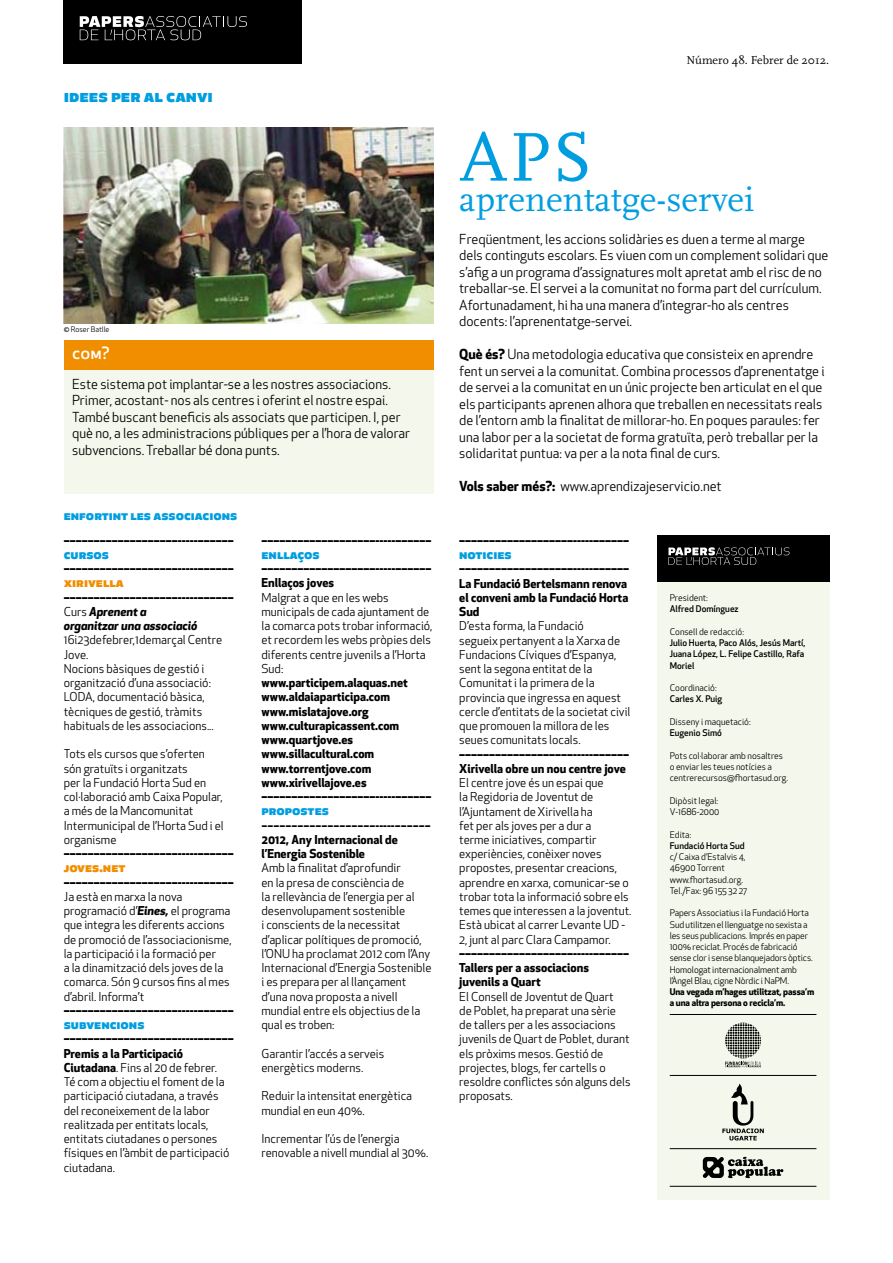
<style>
.page{position:relative;width:893px;height:1263px;background:#fff}
.page>*{position:absolute;margin:0;border:0;box-sizing:border-box;transform-origin:0 0}
.t1{font:72px "Scala";color:#009ee0}
.t2{font:36px "Scala";color:#009ee0}
.t3{font:18px "Apex New PS Heavy Caps";color:#009ee0}
.t4{font:16.5px "Apex New PS Medium Caps";color:#fff}
.t5{font:13.5px/16.5px "Apex New";color:#000}
.t6{font:13.5px "Apex New PS Heavy Caps";color:#009ee0}
.t7{font:13.5px "Apex New PS Heavy Caps";color:#f18e00}
.t8{font:12px/14.2px "Apex New";color:#000}
.t9{font:12px "Apex New PS Heavy Caps";color:#000}
.t10{font:700 12px/14.2px "Apex New";color:#000}
.t11{font:italic 700 12px/14.2px "Apex New";color:#000}
.t12{font:12px "Scala";color:#000}
.t13{font:9px/11.2px "Apex New";letter-spacing:-.01em;color:#000}
.t14{font:500 9px/11.2px "Apex New";color:#000}
.t15{font:700 9px/11.2px "Apex New";letter-spacing:-.01em;color:#000}
.t16{font:7.5px "Apex New";color:#000}
.s1{font-weight:400;font-style:normal}
.s2{font-weight:700;font-style:italic}
.s3{font-weight:700}
</style>
<div class="page">
<div style="left:64px;top:0;width:238px;height:64px;background:#000"></div>
<svg style="left:80px;top:16px;width:167px;height:24px"></svg>
<div style="left:657px;top:582px;width:172px;height:617px;background:#f4f8ec"></div>
<div style="left:64px;top:340px;width:370px;height:30px;background:#f18e00"></div>
<div style="left:64px;top:370px;width:370px;height:123px;background:#f4f8ec"></div>
<svg style="left:702px;top:1156px;width:81px;height:23px"></svg>
<hr style="left:670px;top:1014px;width:146px;height:1px;background:#000">
<hr style="left:670px;top:1075px;width:146px;height:1px;background:#000">
<hr style="left:670px;top:1148px;width:146px;height:1px;background:#000">
<hr style="left:670px;top:1186px;width:146px;height:1px;background:#000">
<div style="left:657px;top:536px;width:172px;height:46px;background:#000"></div>
<svg style="left:668px;top:547px;width:121px;height:18px"></svg>
<svg style="left:725px;top:1023px;width:36px;height:44px"></svg>
<img style="left:64px;top:128px;width:370px;height:195px">
<svg style="left:722px;top:1083px;width:42px;height:57px"></svg>
<h3 class="t3" style="left:64px;top:86px;width:151px">idees per al canvi</h3>
<p class="t16" style="left:64px;top:325px;width:47px">© Roser Batlle</p>
<h3 class="t4" style="left:72px;top:344px;width:39px">com?</h3>
<p class="t5" style="left:72px;top:375px;width:339px">Este sistema pot implantar-se a les nostres associacions.<br>Primer, acostant- nos als centres i oferint el nostre espai.<br>També buscant beneficis als associats que participen. I, per què no, a les administracions públiques per a l’hora de valorar subvencions. Treballar bé dona punts.</p>
<p class="t6" style="left:64px;top:507px;width:175px">enfortint les associacions</p>
<p class="t9" style="left:64px;top:534px;width:171px">–––––––––––––––––––-----––––––</p>
<p class="t6" style="left:64px;top:546px;width:47px">cursos</p>
<p class="t9" style="left:64px;top:562px;width:171px">–––––––––––––––––––-----––––––</p>
<p class="t7" style="left:64px;top:575px;width:62px">xirivella</p>
<p class="t9" style="left:64px;top:591px;width:171px">–––––––––––––––––––-----––––––</p>
<p class="t11" style="left:64px;top:604px;width:135px"><span class="s1">Curs</span> Aprenent a organitzar una associació</p>
<p class="t8" style="left:64px;top:633px;width:160px">16i23defebrer,1demarçal Centre<br>Jove.<br>Nocions bàsiques de gestió i organització d’una associació:<br>LODA, documentació bàsica, tècniques de gestió, tràmits habituals de les associacions...</p>
<p class="t8" style="left:64px;top:747px;width:161px">Tots els cursos que s’oferten són gratuïts i organitzats<br>per la Fundació Horta Sud en col·laboració amb Caixa Popular, a més de la Mancomunitat<br>Intermunicipal de l’Horta Sud i el organisme</p>
<p class="t9" style="left:64px;top:847px;width:171px">–––––––––––––––––––-----––––––</p>
<p class="t7" style="left:64px;top:860px;width:63px">joves.net</p>
<p class="t9" style="left:64px;top:876px;width:171px">–––––––––––––––––––-----––––––</p>
<p class="t8" style="left:64px;top:889px;width:169px">Ja està en marxa la nova programació d’<span class="s2">Eines,</span> el programa que integra les diferents accions de promoció de l’associacionisme, la participació i la formació per<br>a la dinamització dels joves de la comarca. Són 9 cursos fins al mes d’abril. Informa’t</p>
<p class="t9" style="left:64px;top:1004px;width:171px">–––––––––––––––––––-----––––––</p>
<p class="t6" style="left:64px;top:1017px;width:82px">subvencions</p>
<p class="t9" style="left:64px;top:1032px;width:171px">–––––––––––––––––––-----––––––</p>
<p class="t8" style="left:64px;top:1046px;width:167px"><span class="s3">Premis a la Participació<br>Ciutadana</span>. Fins al 20 de febrer.<br>Té com a objectiu el foment de la participació ciutadana, a través del reconeixement de la labor realitzada per entitats locals, entitats ciutadanes o persones físiques en l’àmbit de participació ciutadana.</p>
<p class="t9" style="left:261px;top:533px;width:171px">–––––––––––––––––––-----––––––</p>
<p class="t6" style="left:261px;top:546px;width:60px">enllaços</p>
<p class="t9" style="left:261px;top:562px;width:171px">–––––––––––––––––––-----––––––</p>
<p class="t10" style="left:261px;top:575px;width:74px">Enllaços joves</p>
<p class="t8" style="left:261px;top:590px;width:173px">Malgrat a que en les webs municipals de cada ajuntament de la comarca pots trobar informació, et recordem les webs pròpies dels diferents centre juvenils a l’Horta<br>Sud:</p>
<p class="t10" style="left:261px;top:675px;width:148px">www.participem.alaquas.net www.aldaiaparticipa.com www.mislatajove.org www.culturapicassent.com www.quartjove.es www.sillacultural.com www.torrentjove.com www.xirivellajove.es</p>
<p class="t9" style="left:261px;top:790px;width:171px">–––––––––––––––––––-----––––––</p>
<p class="t6" style="left:261px;top:803px;width:69px">propostes</p>
<p class="t10" style="left:261px;top:818px;width:171px">–––––––––––––––––––-----––––––<br>2012, Any Internacional de l’Energia Sostenible</p>
<p class="t8" style="left:261px;top:861px;width:172px">Amb la finalitat d’aprofundir<br>en la presa de consciència de<br>la rellevància de l’energia per al desenvolupament sostenible<br>i conscients de la necessitat d’aplicar polítiques de promoció, l’ONU ha proclamat 2012 com l’Any<br>Internacional d’Energia Sostenible i es prepara per al llançament d’una nova proposta a nivell mundial entre els objectius de la qual es troben:</p>
<p class="t8" style="left:261px;top:1046px;width:124px">Garantir l’accés a serveis energètics moderns.</p>
<p class="t8" style="left:261px;top:1089px;width:152px">Reduir la intensitat energètica mundial en eun 40%.</p>
<p class="t8" style="left:261px;top:1131px;width:168px">Incrementar l’ús de l’energia renovable a nivell mundial al 30%.</p>
<p class="t12" style="left:686px;top:53px;width:144px">Número 48. Febrer de 2012.</p>
<h1 class="t1" style="left:459px;top:118px;width:135px">APS</h1>
<h2 class="t2" style="left:459px;top:179px;width:297px">aprenentatge-servei</h2>
<p class="t5" style="left:459px;top:230px;width:371px">Freqüentment, les accions solidàries es duen a terme al marge dels continguts escolars. Es viuen com un complement solidari que s’afig a un programa d’assignatures molt apretat amb el risc de no treballar-se. El servei a la comunitat no forma part del currículum.<br>Afortunadament, hi ha una manera d’integrar-ho als centres docents: l’aprenentatge-servei.</p>
<p class="t5" style="left:459px;top:346px;width:367px"><span class="s3">Què és?</span> Una metodologia educativa que consisteix en aprendre fent un servei a la comunitat. Combina processos d’aprenentatge i de servei a la comunitat en un únic projecte ben articulat en el que els participants aprenen alhora que treballen en necessitats reals de l’entorn amb la finalitat de millorar-ho. En poques paraules: fer una labor per a la societat de forma gratuïta, però treballar per la solidaritat puntua: va per a la nota final de curs.</p>
<p class="t5" style="left:459px;top:478px;width:264px"><span class="s3">Vols saber més?:</span> www.aprendizajeservicio.net</p>
<p class="t9" style="left:459px;top:534px;width:171px">–––––––––––––––––––-----––––––</p>
<p class="t6" style="left:459px;top:547px;width:54px">noticies</p>
<p class="t9" style="left:459px;top:562px;width:171px">–––––––––––––––––––-----––––––</p>
<p class="t10" style="left:459px;top:575px;width:171px;text-align:justify">La Fundació Bertelsmann renova el conveni amb la Fundació Horta Sud</p>
<p class="t8" style="left:459px;top:619px;width:173px">D’esta forma, la Fundació<br>segueix pertanyent a la Xarxa de<br>Fundacions Cíviques d’Espanya, sent la segona entitat de la<br>Comunitat i la primera de la provincia que ingressa en aquest cercle d’entitats de la societat civil que promouen la millora de les seues comunitats locals.</p>
<p class="t9" style="left:459px;top:747px;width:171px">–––––––––––––––––––-----––––––</p>
<p class="t10" style="left:459px;top:761px;width:168px">Xirivella obre un nou centre jove</p>
<p class="t8" style="left:459px;top:775px;width:174px">El centre jove és un espai que<br>la Regidoria de Joventut de l’Ajuntament de Xirivella ha<br>fet per als joves per a dur a<br>terme iniciatives, compartir experiències, conèixer noves propostes, presentar creacions, aprendre en xarxa, comunicar-se o trobar tota la informació sobre els temes que interessen a la joventut.<br>Està ubicat al carrer Levante UD -<br>2, junt al parc Clara Campamor.</p>
<p class="t9" style="left:459px;top:947px;width:171px">–––––––––––––––––––-----––––––</p>
<p class="t10" style="left:459px;top:960px;width:131px">Tallers per a associacions juvenils a Quart</p>
<p class="t8" style="left:459px;top:989px;width:173px">El Consell de Joventut de Quart<br>de Poblet, ha preparat una sèrie de tallers per a les associacions juvenils de Quart de Poblet, durant els pròxims mesos. Gestió de projectes, blogs, fer cartells o resoldre conflictes són alguns dels proposats.</p>
<p class="t13" style="left:670px;top:592px;width:40px">President:</p>
<p class="t14" style="left:670px;top:603px;width:70px">Alfred Domínguez</p>
<p class="t13" style="left:670px;top:626px;width:76px">Consell de redacció:</p>
<p class="t14" style="left:670px;top:637px;width:137px">Julio Huerta, Paco Alós, Jesús Martí,<br>Juana López, L. Felipe Castillo, Rafa<br>Moriel</p>
<p class="t13" style="left:670px;top:682px;width:49px">Coordinació:</p>
<p class="t14" style="left:670px;top:693px;width:54px">Carles X. Puig</p>
<p class="t13" style="left:670px;top:716px;width:82px">Disseny i maquetació:</p>
<p class="t14" style="left:670px;top:727px;width:54px">Eugenio Simó</p>
<p class="t13" style="left:670px;top:750px;width:120px">Pots col·laborar amb nosaltres o enviar les teues notícies a centrerecursos@fhortasud.org.</p>
<p class="t13" style="left:670px;top:795px;width:51px">Dipòsit legal:<br>V-1686-2000</p>
<p class="t13" style="left:670px;top:829px;width:23px">Edita:</p>
<p class="t14" style="left:670px;top:840px;width:77px">Fundació Horta Sud</p>
<p class="t13" style="left:670px;top:851px;width:79px">c/ Caixa d’Estalvis 4,<br>46900 Torrent www.fhortasud.org.<br>Tel./Fax: 96 155 32 27</p>
<p class="t13" style="left:670px;top:907px;width:145px">Papers Associatius i la Fundació Horta Sud utilitzen el llenguatge no sexista a les seus publicacions. Imprés en paper 100% reciclat. Procés de fabricació sense clor i sense blanquejadors òptics.<br>Homologat internacionalment amb l’Àngel Blau, cigne Nòrdic i NaPM.</p>
<p class="t15" style="left:670px;top:986px;width:146px">Una vegada m’hages utilitzat, passa’m a una altra persona o recicla’m.</p>
</div>
